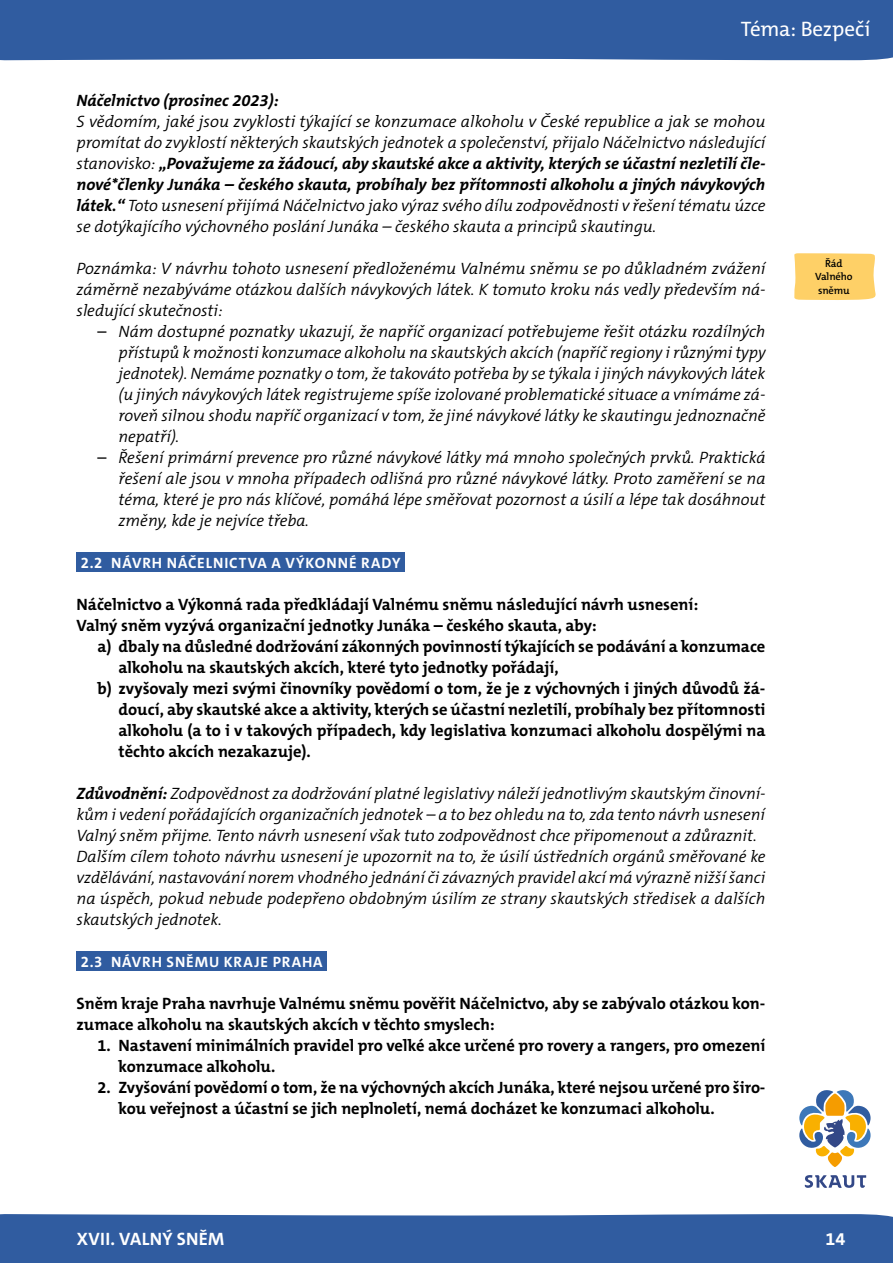
<style>
.page{position:relative;width:893px;height:1263px;background:#fff}
.page>*{position:absolute;margin:0;border:0;box-sizing:border-box;transform-origin:0 0}
.t1{font:21px "The Mix C5";letter-spacing:-.005em;color:#fff}
.t2{font:700 18px "The Mix C5";letter-spacing:.015em;color:#fff}
.t3{font:italic 300 16.5px/21px "The Mix C5";color:#000;text-align:justify}
.t4{font:700 16.5px/21px "The Mix C5";color:#000}
.t5{font:700 15px "The Mix C5";letter-spacing:.06em;color:#fff}
.t6{font:600 10.5px/13.5px "The Mix C5";letter-spacing:-.01em;color:#000;text-align:center}
.s1{font-weight:700}
.s2{font-weight:400;font-style:normal}
</style>
<div class="page">
<div style="left:0;top:1214px;width:893px;height:49px;background:#305ca0"></div>
<div style="left:0;top:0;width:893px;height:61px;background:#305ca0"></div>
<svg style="left:805px;top:1175px;width:61px;height:13px"></svg>
<svg style="left:799px;top:1090px;width:71px;height:77px"></svg>
<svg style="left:794px;top:253px;width:82px;height:47px;background:#fed26e"></svg>
<div style="left:77px;top:552px;width:328px;height:20px;background:#305ca0"></div>
<div style="left:77px;top:951px;width:250px;height:20px;background:#305ca0"></div>
<p class="t1" style="left:741px;top:15px;width:131px">Téma: Bezpečí</p>
<p class="t3" style="left:77px;top:90px;width:690px;text-align:left"><span class="s1">Náčelnictvo (prosinec 2023):<br></span>S vědomím, jaké jsou zvyklosti týkající se konzumace alkoholu v České republice a jak se mohou promítat do zvyklostí některých skautských jednotek a společenství, přijalo Náčelnictvo následující stanovisko: <span class="s1">„Považujeme za žádoucí, aby skautské akce a aktivity, kterých se účastní nezletilí čle&shy;nové*členky Junáka – českého skauta, probíhaly bez přítomnosti alkoholu a jiných návykových látek.“</span> Toto usnesení přijímá Náčelnictvo jako výraz svého dílu zodpovědnosti v řešení tématu úzce se dotýkajícího výchovného poslání Junáka – českého skauta a principů skautingu.</p>
<p class="t3" style="left:77px;top:258px;width:690px">Poznámka: V návrhu tohoto usnesení předloženému Valnému sněmu se po důkladném zvážení záměrně nezabýváme otázkou dalších návykových látek. K tomuto kroku nás vedly především ná&shy;sledující skutečnosti:</p>
<p class="t3" style="left:119px;top:321px;width:649px;text-indent:-21px"><span class="s2">–</span> Nám dostupné poznatky ukazují, že napříč organizací potřebujeme řešit otázku rozdílných přístupů k možnosti konzumace alkoholu na skautských akcích (napříč regiony i různými typy jednotek). Nemáme poznatky o tom, že takováto potřeba by se týkala i jiných návykových látek (u jiných návykových látek registrujeme spíše izolované problematické situace a vnímáme zá&shy;roveň silnou shodu napříč organizací v tom, že jiné návykové látky ke skautingu jednoznačně nepatří).</p>
<p class="t3" style="left:119px;top:447px;width:649px;text-indent:-21px"><span class="s2">–</span> Řešení primární prevence pro různé návykové látky má mnoho společných prvků. Praktická řešení ale jsou v mnoha případech odlišná pro různé návykové látky. Proto zaměření se na téma, které je pro nás klíčové, pomáhá lépe směřovat pozornost a úsilí a lépe tak dosáhnout změny, kde je nejvíce třeba.</p>
<p class="t5" style="left:81px;top:553px;width:321px">2.2 NÁVRH NÁČELNICTVA A VÝKONNÉ RADY</p>
<p class="t4" style="left:77px;top:594px;width:623px">Náčelnictvo a Výkonná rada předkládají Valnému sněmu následující návrh usnesení:<br>Valný sněm vyzývá organizační jednotky Junáka – českého skauta, aby:</p>
<p class="t4" style="left:119px;top:636px;width:648px;text-indent:-21px">a) dbaly na důsledné dodržování zákonných povinností týkajících se podávání a konzumace alkoholu na skautských akcích, které tyto jednotky pořádají,</p>
<p class="t4" style="left:119px;top:678px;width:649px;text-align:justify;text-indent:-21px">b) zvyšovaly mezi svými činovníky povědomí o tom, že je z výchovných i jiných důvodů žá‑ doucí, aby skautské akce a aktivity, kterých se účastní nezletilí, probíhaly bez přítomnosti alkoholu (a to i v takových případech, kdy legislativa konzumaci alkoholu dospělými na těchto akcích nezakazuje).</p>
<p class="t3" style="left:77px;top:783px;width:690px;text-align:left"><span class="s1">Zdůvodnění:</span> Zodpovědnost za dodržování platné legislativy náleží jednotlivým skautským činovní&shy;kům i vedení pořádajících organizačních jednotek – a to bez ohledu na to, zda tento návrh usnesení Valný sněm přijme. Tento návrh usnesení však tuto zodpovědnost chce připomenout a zdůraznit.<br>Dalším cílem tohoto návrhu usnesení je upozornit na to, že úsilí ústředních orgánů směřované ke vzdělávání, nastavování norem vhodného jednání či závazných pravidel akcí má výrazně nižší šanci na úspěch, pokud nebude podepřeno obdobným úsilím ze strany skautských středisek a dalších skautských jednotek.</p>
<p class="t5" style="left:81px;top:952px;width:243px">2.3 NÁVRH SNĚMU KRAJE PRAHA</p>
<p class="t4" style="left:77px;top:993px;width:690px">Sněm kraje Praha navrhuje Valnému sněmu pověřit Náčelnictvo, aby se zabývalo otázkou kon‑ zumace alkoholu na skautských akcích v těchto smyslech:</p>
<p class="t4" style="left:119px;top:1035px;width:648px;text-indent:-21px">1. Nastavení minimálních pravidel pro velké akce určené pro rovery a rangers, pro omezení konzumace alkoholu.</p>
<p class="t4" style="left:119px;top:1077px;width:648px;text-indent:-21px">2. Zvyšování povědomí o tom, že na výchovných akcích Junáka, které nejsou určené pro širo‑ kou veřejnost a účastní se jich neplnoletí, nemá docházet ke konzumaci alkoholu.</p>
<p class="t2" style="left:77px;top:1227px;width:149px">XVII. VALNÝ SNĚM</p>
<p class="t6" style="left:815px;top:257px;width:39px">Řád<br>Valného sněmu</p>
<p class="t2" style="left:825px;top:1227px;width:21px">14</p>
</div>
